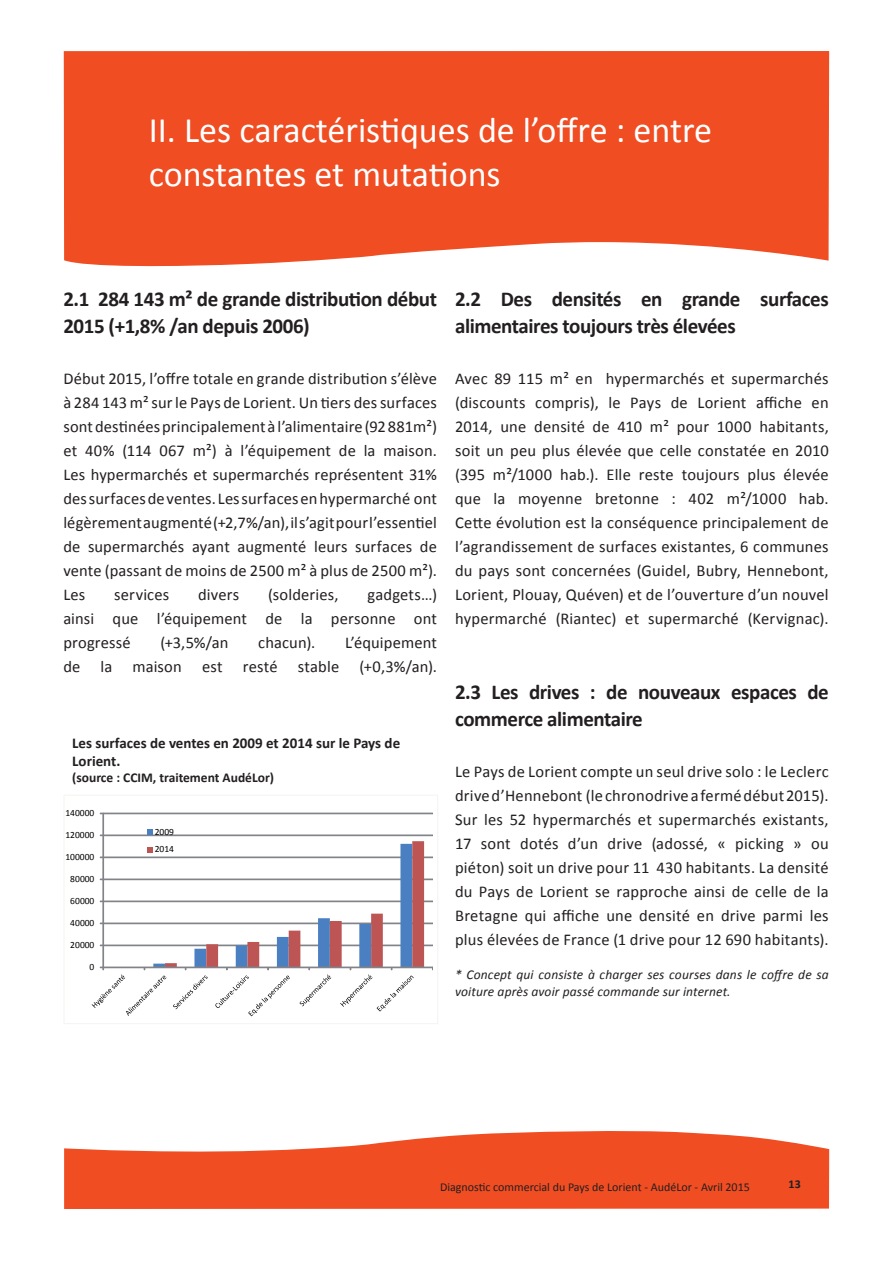
<style>
.page{position:relative;width:893px;height:1263px;background:#fff}
.page>*{position:absolute;margin:0;border:0;box-sizing:border-box;transform-origin:0 0}
.t1{font:36px/43.2px "Calibri";color:#fff}
.t2{font:700 21.15px/27px "Calibri";letter-spacing:-.02em;color:#231f20}
.t3{font:16.5px/24px "Calibri";letter-spacing:.01em;color:#231f20;text-align:justify}
.t4{font:700 15px/18px "Calibri";color:#231f20}
.t5{font:italic 13.5px/16.5px "Calibri";letter-spacing:.01em;color:#231f20}
.t6{font:700 13.5px "Calibri";color:#231f20}
.t7{font:12px "Calibri";color:#231f20}
.t8{font:700 12px "Calibri";color:#231f20}
.t9{font:9.45px/17.5px "Calibri";color:#000}
</style>
<div class="page">
<div style="left:64px;top:51px;width:765px;height:216px;background:#f04d23"></div>
<svg style="left:64px;top:1131px;width:765px;height:78px;background:#f26440"></svg>
<div style="left:103px;top:945px;width:330px;height:1px;border:1px solid #818388"></div>
<div style="left:103px;top:923px;width:330px;height:1px;border:1px solid #818388"></div>
<div style="left:103px;top:901px;width:330px;height:1px;border:1px solid #818388"></div>
<div style="left:103px;top:879px;width:330px;height:1px;border:1px solid #818388"></div>
<div style="left:103px;top:857px;width:330px;height:1px;border:1px solid #818388"></div>
<div style="left:103px;top:835px;width:330px;height:1px;border:1px solid #818388"></div>
<div style="left:103px;top:813px;width:330px;height:1px;border:1px solid #818388"></div>
<div style="left:103px;top:813px;width:1px;height:154px;border:1px solid #818388"></div>
<div style="left:103px;top:967px;width:330px;height:1px;border:1px solid #818388"></div>
<svg style="left:92px;top:829px;width:332px;height:187px"></svg>
<div style="left:64px;top:795px;width:374px;height:229px;border:1px solid #f4f4f0"></div>
<h1 class="t1" style="left:149px;top:109px;width:565px">II. Les caractéristiques de l’offre : entre constantes et mutations</h1>
<p class="t2" style="left:63px;top:285px;width:375px">2.1 284 143 m² de grande distribution début<br>2015 (+1,8% /an depuis 2006)</p>
<p class="t3" style="left:63px;top:366px;width:375px">Début 2015, l’offre totale en grande distribution s’élève à 284 143 m² sur le Pays de Lorient. Un tiers des surfaces sont destinées principalement à l’alimentaire (92 881m²) et 40% (114 067 m²) à l’équipement de la maison.<br>Les hypermarchés et supermarchés représentent 31% des surfaces de ventes. Les surfaces en hypermarché ont légèrement augmenté (+2,7%/an), il s’agit pour l’essentiel de supermarchés ayant augmenté leurs surfaces de vente (passant de moins de 2500 m² à plus de 2500 m²).<br>Les</p>
<p class="t3" style="left:63px;top:582px;width:375px;text-indent:304px">gadgets…) ainsi que l’équipement de la personne ont progressé</p>
<p class="t3" style="left:114px;top:582px;width:56px">services</p>
<p class="t3" style="left:198px;top:582px;width:43px">divers</p>
<p class="t3" style="left:268px;top:582px;width:72px">(solderies,</p>
<p class="t3" style="left:160px;top:630px;width:70px">(+3,5%/an</p>
<p class="t3" style="left:258px;top:630px;width:59px">chacun).</p>
<p class="t3" style="left:63px;top:630px;width:375px;text-align:right">L’équipement<br>de la maison est resté stable (+0,3%/an).</p>
<p class="t4" style="left:72px;top:733px;width:329px">Les surfaces de ventes en 2009 et 2014 sur le Pays de<br>Lorient.</p>
<p class="t6" style="left:72px;top:769px;width:203px">(source : CCIM, traitement AudéLor)</p>
<p class="t9" style="left:65px;top:804px;width:31px">140000</p>
<p class="t9" style="left:65px;top:826px;width:31px">120000</p>
<p class="t9" style="left:65px;top:848px;width:31px">100000</p>
<p class="t9" style="left:70px;top:870px;width:26px">80000</p>
<p class="t9" style="left:70px;top:892px;width:26px">60000</p>
<p class="t9" style="left:70px;top:914px;width:26px">40000</p>
<p class="t9" style="left:70px;top:936px;width:26px">20000</p>
<p class="t9" style="left:90px;top:958px;width:6px">0</p>
<p class="t9" style="left:155px;top:823px;width:21px">2009<br>2014</p>
<p class="t2" style="left:455px;top:285px;width:375px">2.2 Des densités en grande surfaces alimentaires toujours très élevées</p>
<p class="t3" style="left:455px;top:366px;width:375px">Avec 89 115 m² en hypermarchés et supermarchés (discounts compris), le Pays de Lorient affiche en 2014, une densité de 410 m² pour 1000 habitants, soit un peu plus élevée que celle constatée en 2010 (395 m²/1000 hab.). Elle reste toujours plus élevée que la moyenne bretonne : 402 m²/1000 hab.<br>Cette évolution est la conséquence principalement de l’agrandissement de surfaces existantes, 6 communes du pays sont concernées (Guidel, Bubry, Hennebont, Lorient, Plouay, Quéven) et de l’ouverture d’un nouvel hypermarché (Riantec) et supermarché (Kervignac).</p>
<p class="t2" style="left:455px;top:678px;width:375px">2.3 Les drives : de nouveaux espaces de commerce alimentaire</p>
<p class="t3" style="left:455px;top:759px;width:375px">Le Pays de Lorient compte un seul drive solo : le Leclerc drive d’Hennebont (le chronodrive a fermé début 2015).<br>Sur les 52 hypermarchés et supermarchés existants, 17 sont dotés d’un drive (adossé, « picking » ou piéton) soit un drive pour 11 430 habitants. La densité du Pays de Lorient se rapproche ainsi de celle de la Bretagne qui affiche une densité en drive parmi les plus élevées de France (1 drive pour 12 690 habitants).</p>
<p class="t5" style="left:455px;top:966px;width:375px">* Concept qui consiste à charger ses courses dans le coffre de sa voiture après avoir passé commande sur internet.</p>
<p class="t7" style="left:440px;top:1179px;width:311px">Diagnostic commercial du Pays de Lorient - AudéLor - Avril 2015</p>
<p class="t8" style="left:789px;top:1176px;width:14px">13</p>
</div>
